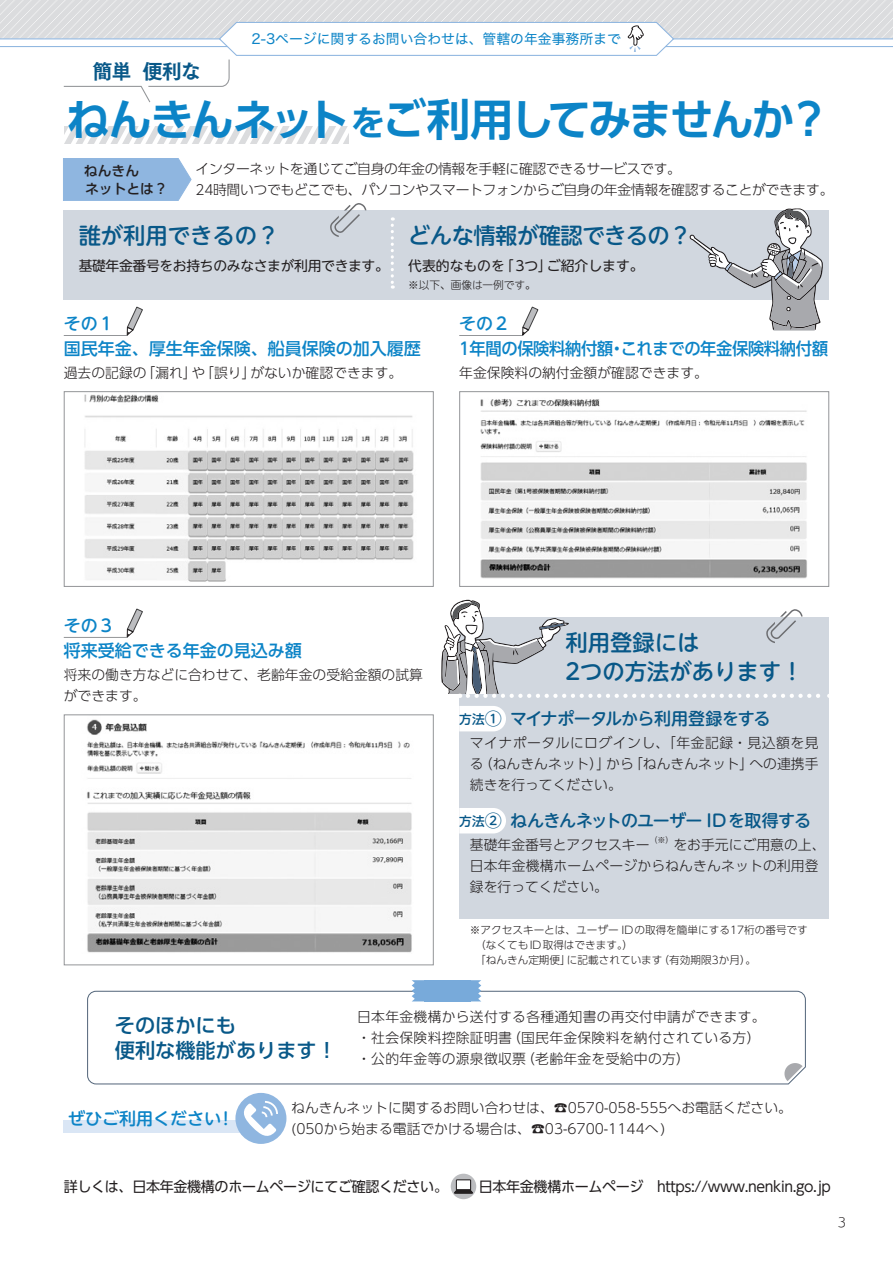
<style>
.page{position:relative;width:893px;height:1263px;background:#fff}
.page>*{position:absolute;margin:0;border:0;box-sizing:border-box;transform-origin:0 0}
.t1{font:700 43.65px "UD Shin Go Pr 6 N De";letter-spacing:-.07em;color:#0c84c7}
.t2{font:500 22.35px/28.7px "UD Shin M Go Pr 6 N";color:#085888}
.t3{font:500 22.35px "UD Shin M Go Pr 6 N";letter-spacing:-.025em;color:#085888}
.t4{font:500 20.25px/25.5px "UD Shin Go Pro";color:#085888}
.t5{font:20.25px "Tsuku Go Pro E";color:#085888}
.t6{font:500 16.95px "UD Shin M Go Pr 6 N";letter-spacing:-.045em;color:#085888}
.t7{font:500 16.95px "UD Shin Go Pro";color:#0c84c7}
.t8{font:500 16.95px "UD Shin Go Pro";letter-spacing:-.025em;color:#0c84c7;scale:.96 1}
.t9{font:500 16.95px "UD Shin M Go Pr 6 N";color:#0c84c7}
.t10{font:14.4px "UD Shin Go Pr 6 N";letter-spacing:-.025em;color:#231f20}
.t11{font:300 13.8px/21.3px "UD Shin Go Pro";color:#231f20}
.t12{font:300 13.8px/21.3px "UD Shin Go Pro";letter-spacing:-.025em;color:#231f20}
.t13{font:300 13.8px/21.3px "UD Shin Go Pro";letter-spacing:.02em;color:#231f20}
.t14{font:13.8px "Hira Kaku Pro N W4";color:#0c84c7}
.t15{font:13.8px "UD Shin M Go Pr 6 N";letter-spacing:-.025em;color:#231f20}
.t16{font:13.8px "UD Shin M Go Pr 6 N";color:#231f20}
.t17{font:500 13.8px/18.1px "UD Shin Go Pro";color:#231f20}
.t18{font:12.75px "UD Kakugo Small Pr 6 N L";color:#231f20}
.t19{font:300 10.65px "UD Shin Go Pro";color:#231f20}
.t20{font:300 10.65px "UD Shin M Go Pr 6 N";color:#231f20}
.t21{font:300 8.1px "UD Shin Go Pro";color:#231f20}
.s1{font-size:34.8px}
.s2{font-size:12.75px}
</style>
<div class="page">
<div style="left:451px;top:1174px;width:25px;height:25px;background:#bcbdc0;border-radius:50%"></div>
<svg style="left:454px;top:1179px;width:19px;height:14px"></svg>
<svg style="left:87px;top:990px;width:719px;height:95px"></svg>
<div style="left:63px;top:158px;width:129px;height:43px;background:#8fb6e0"></div>
<svg style="left:64px;top:126px;width:284px;height:18px"></svg>
<svg style="left:783px;top:1062px;width:20px;height:19px"></svg>
<svg style="left:0;top:0;width:893px;height:103px"></svg>
<div style="left:64px;top:1120px;width:191px;height:13px;background:#dae6f5"></div>
<img style="left:84px;top:394px;width:330px;height:188px">
<div style="left:64px;top:391px;width:370px;height:196px;border:1px solid #939598"></div>
<div style="left:64px;top:210px;width:765px;height:90px;background:#d1d7df"></div>
<div style="left:459px;top:617px;width:370px;height:301px;background:#d1d7df"></div>
<img style="left:480px;top:398px;width:327px;height:181px">
<div style="left:459px;top:391px;width:370px;height:196px;border:1px solid #939598"></div>
<img style="left:87px;top:719px;width:325px;height:234px">
<div style="left:64px;top:714px;width:370px;height:251px;border:1px solid #939598"></div>
<div style="left:235px;top:1093px;width:51px;height:51px;background:#8fb6e0;border-radius:50%"></div>
<svg style="left:244px;top:1101px;width:34px;height:35px"></svg>
<svg style="left:690px;top:208px;width:133px;height:123px"></svg>
<svg style="left:459px;top:706px;width:47px;height:25px"></svg>
<svg style="left:459px;top:808px;width:47px;height:25px"></svg>
<svg style="left:471px;top:980px;width:10px;height:21px"></svg>
<svg style="left:412px;top:980px;width:12px;height:21px"></svg>
<div style="left:424px;top:980px;width:47px;height:21px;background:#78aada"></div>
<hr style="left:64px;top:335px;width:64px;height:1px;background:#939598">
<hr style="left:64px;top:637px;width:64px;height:1px;background:#939598">
<hr style="left:459px;top:335px;width:64px;height:1px;background:#939598">
<svg style="left:126px;top:306px;width:17px;height:30px"></svg>
<svg style="left:126px;top:608px;width:17px;height:30px"></svg>
<svg style="left:522px;top:306px;width:17px;height:30px"></svg>
<svg style="left:391px;top:217px;width:3px;height:72px"></svg>
<svg style="left:441px;top:600px;width:388px;height:98px"></svg>
<svg style="left:330px;top:203px;width:36px;height:34px"></svg>
<h3 class="t5" style="left:93px;top:53px;width:110px">簡単 便利な</h3>
<p class="t14" style="left:252px;top:27px;width:371px">2-3ページに関するお問い合わせは、管轄の年金事務所まで</p>
<h1 class="t1" style="left:66px;top:84px;width:766px">ねんきんネット<span class="s1">を</span>ご利用してみませんか？</h1>
<p class="t12" style="left:196px;top:158px;width:640px">インターネットを通じてご自身の年金の情報を手軽に確認できるサービスです。<br>24時間いつでもどこでも、パソコンやスマートフォンからご自身の年金情報を確認することができます。</p>
<h2 class="t3" style="left:408px;top:217px;width:285px">どんな情報が確認できるの？</h2>
<p class="t16" style="left:408px;top:254px;width:237px">代表的なものを「3つ」ご紹介します。</p>
<p class="t20" style="left:408px;top:276px;width:129px">※以下、画像は一例です。</p>
<p class="t17" style="left:84px;top:161px;width:85px">ねんきん<br>ネットとは？</p>
<h2 class="t2" style="left:79px;top:220px;width:202px">誰が利用できるの？</h2>
<p class="t15" style="left:79px;top:254px;width:312px">基礎年金番号をお持ちのみなさまが利用できます。</p>
<p class="t9" style="left:64px;top:309px;width:53px">その１</p>
<p class="t9" style="left:459px;top:309px;width:53px">その２</p>
<p class="t7" style="left:64px;top:335px;width:359px">国民年金、厚生年金保険、船員保険の加入履歴</p>
<p class="t8" style="left:459px;top:335px;width:386px">1年間の保険料納付額・これまでの年金保険料納付額</p>
<p class="t11" style="left:64px;top:361px;width:340px">過去の記録の「漏れ」や「誤り」がないか確認できます。</p>
<p class="t11" style="left:459px;top:361px;width:250px">年金保険料の納付金額が確認できます。</p>
<p class="t9" style="left:64px;top:611px;width:53px">その３</p>
<p class="t7" style="left:64px;top:637px;width:240px">将来受給できる年金の見込み額</p>
<p class="t11" style="left:64px;top:663px;width:361px">将来の働き方などに合わせて、老齢年金の受給金額の試算ができます。</p>
<h2 class="t2" style="left:566px;top:627px;width:239px">利用登録には<br>2つの方法があります！</h2>
<p class="t6" style="left:459px;top:704px;width:313px"><span class="s2">方法</span>① マイナポータルから利用登録をする</p>
<p class="t11" style="left:470px;top:731px;width:350px;text-align:justify">マイナポータルにログインし、「年金記録・見込額を見る（ねんきんネット）」から「ねんきんネット」への連携手続きを行ってください。</p>
<p class="t6" style="left:459px;top:806px;width:353px"><span class="s2">方法</span>② ねんきんネットのユーザー IDを取得する</p>
<p class="t11" style="left:470px;top:833px;width:181px">基礎年金番号とアクセスキー</p>
<p class="t21" style="left:649px;top:833px;width:26px">（※）</p>
<p class="t11" style="left:470px;top:833px;width:357px;text-indent:204px">をお手元にご用意の上、日本年金機構ホームページからねんきんネットの利用登録を行ってください。</p>
<p class="t19" style="left:470px;top:921px;width:339px">※アクセスキーとは、ユーザー IDの取得を簡単にする17桁の番号です</p>
<p class="t19" style="left:475px;top:936px;width:159px">（なくてもID取得はできます。）</p>
<p class="t19" style="left:470px;top:951px;width:288px">　「ねんきん定期便」に記載されています（有効期限3か月）。</p>
<h3 class="t4" style="left:115px;top:1011px;width:224px">そのほかにも<br>便利な機能があります！</h3>
<p class="t13" style="left:357px;top:1005px;width:410px">日本年金機構から送付する各種通知書の再交付申請ができます。・社会保険料控除証明書（国民年金保険料を納付されている方）・公的年金等の源泉徴収票（老齢年金を受給中の方）</p>
<p class="t9" style="left:68px;top:1104px;width:162px">ぜひご利用ください !</p>
<p class="t11" style="left:291px;top:1097px;width:502px">ねんきんネットに関するお問い合わせは、☎0570-058-555へお電話ください。(050から始まる電話でかける場合は、☎03-6700-1144へ)</p>
<p class="t10" style="left:64px;top:1175px;width:397px">詳しくは、日本年金機構のホームページにてご確認ください。 　</p>
<p class="t10" style="left:479px;top:1175px;width:354px">日本年金機構ホームページ　https://www.nenkin.go.jp</p>
<p class="t18" style="left:838px;top:1211px;width:10px">3</p>
</div>
